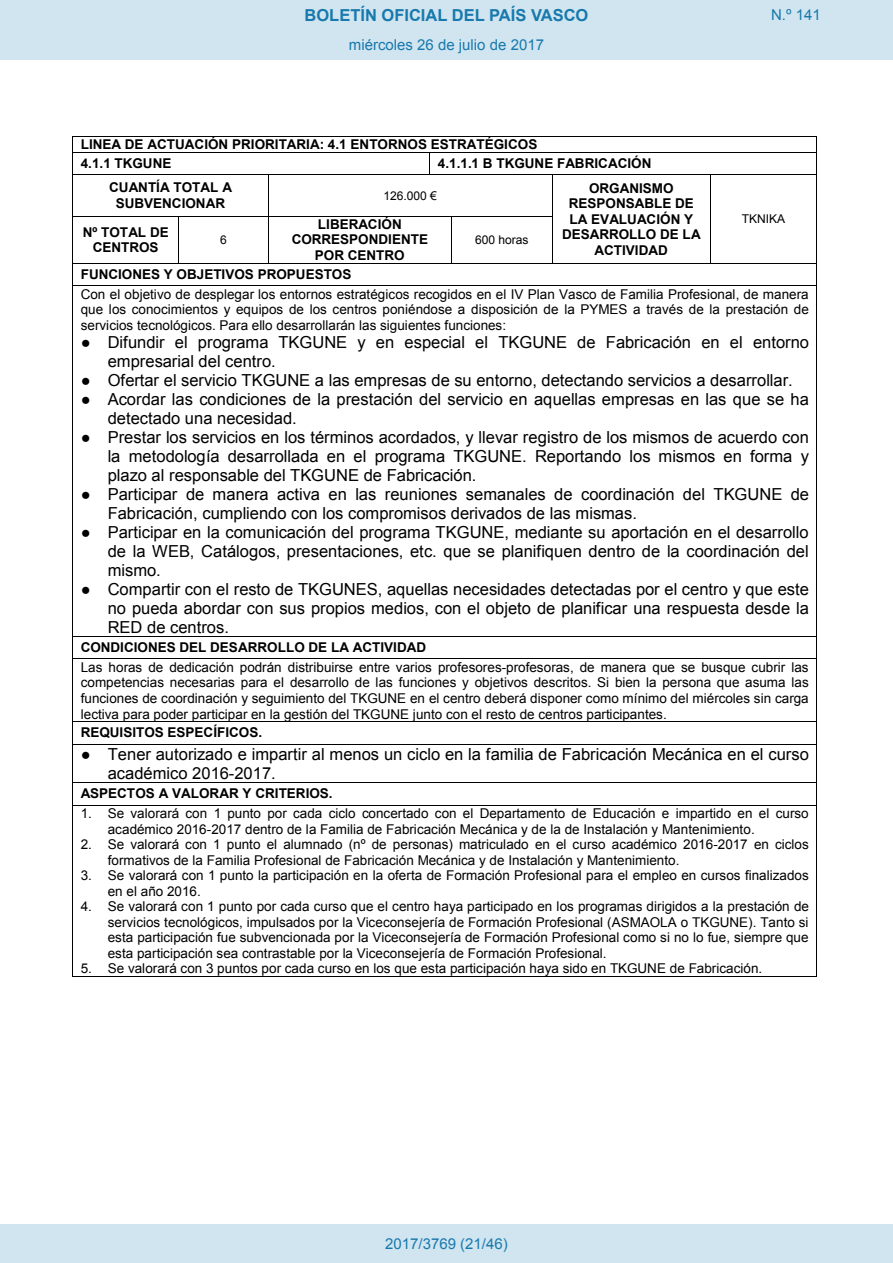
<style>
.page{position:relative;width:893px;height:1263px;background:#fff}
.page>*{position:absolute;margin:0;border:0;box-sizing:border-box;transform-origin:0 0}
.t1{font:16.5px/19px "Arial";color:#000}
.t2{font:700 16.5px "Arial";color:#1879ad}
.Paginacion_Centro{font:15px "Arial";color:#1879ad}
.t3{font:13.5px/15.6px "Arial";letter-spacing:.005em;color:#000}
.t4{font:700 13.5px/15.6px "Arial";color:#000;text-align:center}
.t5{font:12px "Arial";letter-spacing:-.005em;color:#000}
.s1{font-weight:700}
.s2{font-style:inherit}
</style>
<div class="page">
<hr style="left:73px;top:136px;width:743px;height:1px;background:#000">
<hr style="left:73px;top:152px;width:356px;height:1px;background:#000">
<hr style="left:430px;top:152px;width:386px;height:1px;background:#000">
<svg style="left:72px;top:136px;width:1px;height:39px"></svg>
<hr style="left:73px;top:175px;width:195px;height:1px;background:#000">
<hr style="left:269px;top:175px;width:160px;height:1px;background:#000">
<svg style="left:429px;top:152px;width:1px;height:23px"></svg>
<hr style="left:430px;top:175px;width:122px;height:1px;background:#000">
<hr style="left:553px;top:175px;width:157px;height:1px;background:#000">
<hr style="left:711px;top:175px;width:105px;height:1px;background:#000">
<svg style="left:816px;top:136px;width:1px;height:39px"></svg>
<hr style="left:72px;top:175px;width:1px;height:41px;background:#000">
<hr style="left:268px;top:175px;width:1px;height:41px;background:#000">
<hr style="left:552px;top:175px;width:1px;height:41px;background:#000">
<hr style="left:710px;top:175px;width:1px;height:41px;background:#000">
<hr style="left:816px;top:175px;width:1px;height:41px;background:#000">
<hr style="left:73px;top:216px;width:106px;height:1px;background:#000">
<hr style="left:179px;top:216px;width:89px;height:1px;background:#000">
<hr style="left:269px;top:216px;width:182px;height:1px;background:#000">
<hr style="left:452px;top:216px;width:100px;height:1px;background:#000">
<hr style="left:72px;top:217px;width:1px;height:46px;background:#000">
<hr style="left:179px;top:217px;width:1px;height:46px;background:#000">
<hr style="left:268px;top:217px;width:1px;height:46px;background:#000">
<hr style="left:451px;top:217px;width:1px;height:46px;background:#000">
<hr style="left:552px;top:217px;width:1px;height:46px;background:#000">
<hr style="left:710px;top:217px;width:1px;height:46px;background:#000">
<hr style="left:816px;top:217px;width:1px;height:46px;background:#000">
<hr style="left:73px;top:263px;width:106px;height:1px;background:#000">
<hr style="left:179px;top:263px;width:89px;height:1px;background:#000">
<hr style="left:269px;top:263px;width:182px;height:1px;background:#000">
<hr style="left:452px;top:263px;width:100px;height:1px;background:#000">
<hr style="left:553px;top:263px;width:157px;height:1px;background:#000">
<hr style="left:711px;top:263px;width:105px;height:1px;background:#000">
<svg style="left:72px;top:263px;width:1px;height:23px"></svg>
<hr style="left:73px;top:285px;width:743px;height:1px;background:#000">
<svg style="left:816px;top:263px;width:1px;height:23px"></svg>
<hr style="left:72px;top:286px;width:1px;height:350px;background:#000">
<hr style="left:816px;top:286px;width:1px;height:350px;background:#000">
<hr style="left:73px;top:636px;width:743px;height:1px;background:#000">
<svg style="left:72px;top:636px;width:1px;height:23px"></svg>
<hr style="left:73px;top:659px;width:743px;height:1px;background:#000">
<svg style="left:816px;top:636px;width:1px;height:23px"></svg>
<hr style="left:72px;top:659px;width:1px;height:62px;background:#000">
<hr style="left:816px;top:659px;width:1px;height:62px;background:#000">
<hr style="left:73px;top:721px;width:743px;height:1px;background:#000">
<svg style="left:72px;top:721px;width:1px;height:23px"></svg>
<hr style="left:73px;top:744px;width:743px;height:1px;background:#000">
<svg style="left:816px;top:721px;width:1px;height:23px"></svg>
<hr style="left:72px;top:744px;width:1px;height:38px;background:#000">
<hr style="left:816px;top:744px;width:1px;height:38px;background:#000">
<hr style="left:73px;top:782px;width:743px;height:1px;background:#000">
<svg style="left:72px;top:782px;width:1px;height:23px"></svg>
<hr style="left:73px;top:805px;width:743px;height:1px;background:#000">
<svg style="left:816px;top:782px;width:1px;height:23px"></svg>
<hr style="left:72px;top:805px;width:1px;height:171px;background:#000">
<hr style="left:73px;top:976px;width:743px;height:1px;background:#000">
<hr style="left:816px;top:805px;width:1px;height:171px;background:#000">
<div style="left:0;top:0;width:893px;height:60px;background:#d0e5f0"></div>
<div style="left:0;top:1225px;width:893px;height:38px;background:#d0e5f0"></div>
<p class="t2" style="left:305px;top:4px;width:285px">BOLETÍN OFICIAL DEL PAÍS VASCO</p>
<p class="Paginacion_Centro" style="left:771px;top:5px;width:51px">N.º 141</p>
<p class="Paginacion_Centro" style="left:349px;top:35px;width:197px">miércoles 26 de julio de 2017</p>
<p class="t4" style="left:81px;top:135px;width:458px;line-height:19.2px;text-align:left">LINEA DE ACTUACIÓN PRIORITARIA: 4.1 ENTORNOS ESTRATÉGICOS<br>4.1.1 TKGUNE</p>
<p class="t4" style="left:438px;top:156px;width:215px">4.1.1.1 B TKGUNE FABRICACIÓN</p>
<p class="t4" style="left:109px;top:180px;width:124px">CUANTÍA TOTAL A<br>SUBVENCIONAR</p>
<p class="t5" style="left:383px;top:188px;width:55px">126.000 €</p>
<p class="t4" style="left:562px;top:180px;width:140px">ORGANISMO<br>RESPONSABLE DE<br>LA EVALUACIÓN Y<br>DESARROLLO DE LA<br>ACTIVIDAD</p>
<p class="t5" style="left:742px;top:211px;width:45px">TKNIKA</p>
<p class="t4" style="left:292px;top:217px;width:138px">LIBERACIÓN<br>CORRESPONDIENTE<br>POR CENTRO</p>
<p class="t4" style="left:83px;top:224px;width:87px">Nº TOTAL DE<br>CENTROS</p>
<p class="t5" style="left:220px;top:232px;width:8px">6</p>
<p class="t5" style="left:475px;top:232px;width:55px">600 horas</p>
<p class="t3" style="left:81px;top:264px;width:729px;line-height:19.8px"><span class="s1">FUNCIONES Y OBJETIVOS PROPUESTOS<br></span>Con el objetivo de desplegar los entornos estratégicos recogidos en el IV Plan Vasco de Familia Profesional, de manera</p>
<p class="t3" style="left:81px;top:302px;width:730px">que los conocimientos y equipos de los centros poniéndose a disposición de la PYMES a través de la prestación de servicios tecnológicos. Para ello desarrollarán las siguientes funciones:</p>
<p class="t1" style="left:108px;top:333px;width:703px;text-indent:-27px"><span class="s2">●</span> Difundir el programa TKGUNE y en especial el TKGUNE de Fabricación en el entorno empresarial del centro.</p>
<p class="t1" style="left:81px;top:371px;width:713px"><span class="s2">●</span> Ofertar el servicio TKGUNE a las empresas de su entorno, detectando servicios a desarrollar.</p>
<p class="t1" style="left:108px;top:390px;width:703px;text-indent:-27px"><span class="s2">●</span> Acordar las condiciones de la prestación del servicio en aquellas empresas en las que se ha detectado una necesidad.</p>
<p class="t1" style="left:108px;top:428px;width:703px;text-align:justify;text-indent:-27px"><span class="s2">●</span> Prestar los servicios en los términos acordados, y llevar registro de los mismos de acuerdo con la metodología desarrollada en el programa TKGUNE. Reportando los mismos en forma y plazo al responsable del TKGUNE de Fabricación.</p>
<p class="t1" style="left:108px;top:485px;width:703px;text-indent:-27px"><span class="s2">●</span> Participar de manera activa en las reuniones semanales de coordinación del TKGUNE de<br>Fabricación, cumpliendo con los compromisos derivados de las mismas.</p>
<p class="t1" style="left:108px;top:523px;width:703px;text-align:justify;text-indent:-27px"><span class="s2">●</span> Participar en la comunicación del programa TKGUNE, mediante su aportación en el desarrollo de la WEB, Catálogos, presentaciones, etc. que se planifiquen dentro de la coordinación del mismo.</p>
<p class="t1" style="left:108px;top:579px;width:703px;text-align:justify;text-indent:-27px"><span class="s2">●</span> Compartir con el resto de TKGUNES, aquellas necesidades detectadas por el centro y que este no pueda abordar con sus propios medios, con el objeto de planificar una respuesta desde la RED de centros.</p>
<p class="t3" style="left:81px;top:638px;width:729px;line-height:19.8px"><span class="s1">CONDICIONES DEL DESARROLLO DE LA ACTIVIDAD<br></span>Las horas de dedicación podrán distribuirse entre varios profesores-profesoras, de manera que se busque cubrir las</p>
<p class="t3" style="left:81px;top:675px;width:730px;text-align:justify">competencias necesarias para el desarrollo de las funciones y objetivos descritos. Si bien la persona que asuma las funciones de coordinación y seguimiento del TKGUNE en el centro deberá disponer como mínimo del miércoles sin carga lectiva para poder participar en la gestión del TKGUNE junto con el resto de centros participantes.</p>
<p class="t4" style="left:81px;top:725px;width:183px">REQUISITOS ESPECÍFICOS.</p>
<p class="t1" style="left:108px;top:745px;width:703px;text-indent:-27px"><span class="s2">●</span> Tener autorizado e impartir al menos un ciclo en la familia de Fabricación Mecánica en el curso académico 2016-2017.</p>
<p class="t4" style="left:81px;top:786px;width:253px">ASPECTOS A VALORAR Y CRITERIOS.</p>
<p class="t3" style="left:108px;top:806px;width:702px;text-indent:-27px">1. Se valorará con 1 punto por cada ciclo concertado con el Departamento de Educación e impartido en el curso académico 2016-2017 dentro de la Familia de Fabricación Mecánica y de la de Instalación y Mantenimiento.</p>
<p class="t3" style="left:108px;top:837px;width:703px;text-indent:-27px">2. Se valorará con 1 punto el alumnado (nº de personas) matriculado en el curso académico 2016-2017 en ciclos formativos de la Familia Profesional de Fabricación Mecánica y de Instalación y Mantenimiento.</p>
<p class="t3" style="left:108px;top:868px;width:703px;text-indent:-27px">3. Se valorará con 1 punto la participación en la oferta de Formación Profesional para el empleo en cursos finalizados en el año 2016.</p>
<p class="t3" style="left:108px;top:899px;width:703px;text-align:justify;text-indent:-27px">4. Se valorará con 1 punto por cada curso que el centro haya participado en los programas dirigidos a la prestación de servicios tecnológicos, impulsados por la Viceconsejería de Formación Profesional (ASMAOLA o TKGUNE). Tanto si esta participación fue subvencionada por la Viceconsejería de Formación Profesional como si no lo fue, siempre que esta participación sea contrastable por la Viceconsejería de Formación Profesional.</p>
<p class="t3" style="left:81px;top:961px;width:683px">5. Se valorará con 3 puntos por cada curso en los que esta participación haya sido en TKGUNE de Fabricación.</p>
<p class="Paginacion_Centro" style="left:385px;top:1234px;width:124px">2017/3769 (21/46)</p>
</div>
